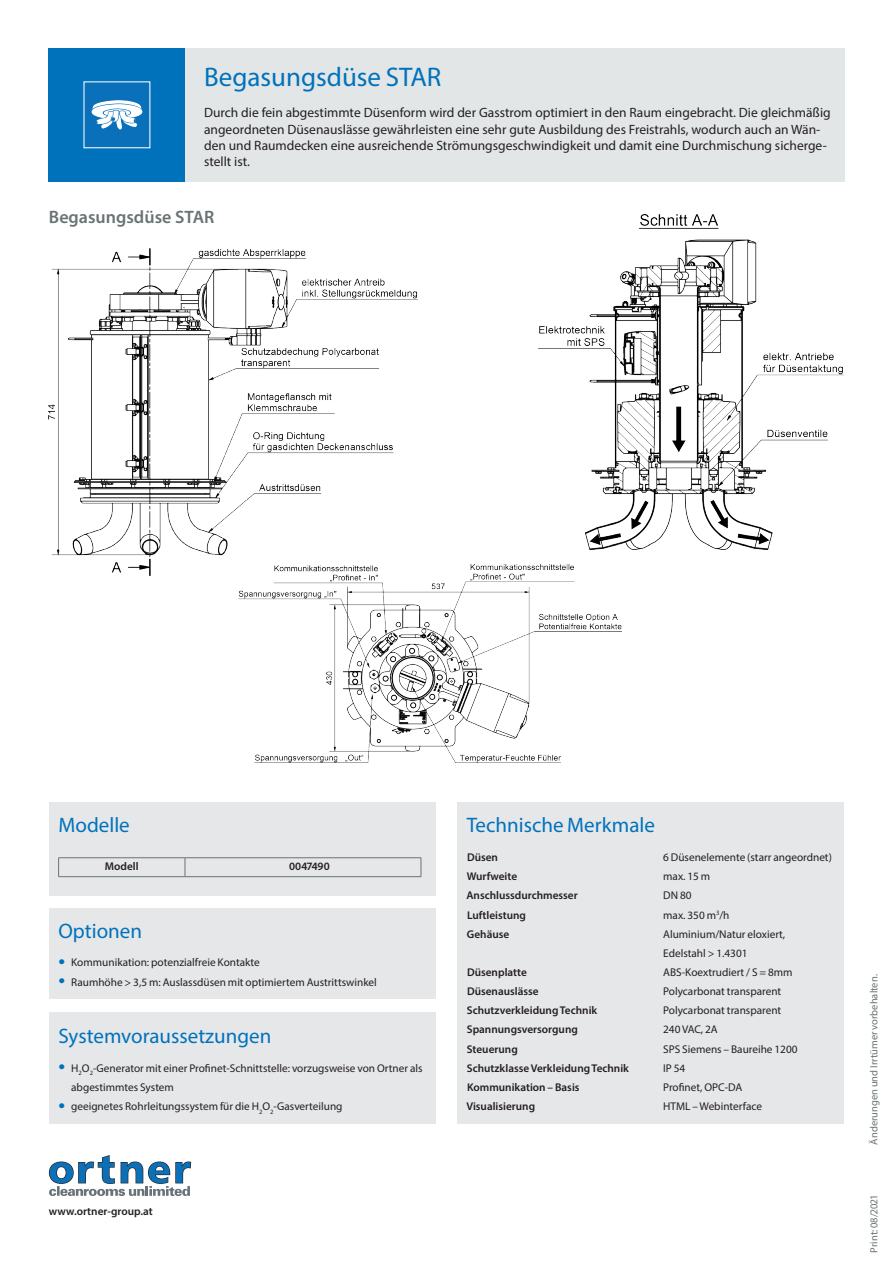
<style>
.page{position:relative;width:893px;height:1263px;background:#fff}
.page>*{position:absolute;margin:0;border:0;box-sizing:border-box;transform-origin:0 0}
.Headline_18_pt{font:27px "Myriad Pro";color:#0072bc}
.Headline_14_pt{font:21px "Myriad Pro";color:#0072bc}
.Headline_klein{font:21px "Myriad Pro";color:#0072bc}
.t1{font:600 18px "Myriad Pro";color:#697374}
.t2{font:13.5px/16.2px "Myriad Pro";color:#231f20}
.Aufzählung_7_5_pt{font:11.25px/19.2px "Myriad Pro";color:#231f20}
.Aufzählung_7_5_pt-2{font:600 11.25px "Myriad Pro";color:#231f20}
.Brottext_8_pt{font:600 11.25px "Myriad Pro";color:#231f20}
.t3{font:10.5px "Myriad Pro";color:#697374}
.s1{font-size:24px;color:#0072bc}
</style>
<div class="page">
<svg style="left:49px;top:1155px;width:142px;height:41px"></svg>
<div style="left:49px;top:48px;width:136px;height:134px;background:#0072bc"></div>
<div style="left:84px;top:82px;width:66px;height:66px;background:#0970b9"></div>
<svg style="left:92px;top:100px;width:50px;height:30px"></svg>
<img style="left:539px;top:214px;width:305px;height:335px">
<img style="left:238px;top:564px;width:383px;height:198px">
<img style="left:49px;top:249px;width:369px;height:326px">
<div style="left:457px;top:801px;width:387px;height:322px;background:#e6e7e9"></div>
<div style="left:49px;top:908px;width:387px;height:91px;background:#e6e7e9"></div>
<div style="left:49px;top:1012px;width:387px;height:111px;background:#e6e7e9"></div>
<div style="left:185px;top:48px;width:659px;height:134px;background:#e3e6e7"></div>
<div style="left:49px;top:801px;width:387px;height:94px;background:#e6e7e9"></div>
<hr style="left:58px;top:857px;width:127px;height:1px;background:#697374">
<svg style="left:58px;top:858px;width:1px;height:18px"></svg>
<hr style="left:58px;top:876px;width:127px;height:1px;background:#697374">
<hr style="left:185px;top:876px;width:236px;height:1px;background:#697374">
<hr style="left:185px;top:857px;width:236px;height:1px;background:#697374">
<svg style="left:185px;top:858px;width:1px;height:18px"></svg>
<svg style="left:421px;top:858px;width:1px;height:18px"></svg>
<p class="Headline_18_pt" style="left:204px;top:60px;width:239px">Begasungsdüse STAR</p>
<p class="t2" style="left:204px;top:104px;width:628px">Durch die fein abgestimmte Düsenform wird der Gasstrom optimiert in den Raum eingebracht. Die gleichmäßig angeordneten Düsenauslässe gewährleisten eine sehr gute Ausbildung des Freistrahls, wodurch auch an Wän&shy;den und Raumdecken eine ausreichende Strömungsgeschwindigkeit und damit eine Durchmischung sicherge&shy;stellt ist.</p>
<p class="t1" style="left:49px;top:206px;width:167px">Begasungsdüse STAR</p>
<p class="Headline_klein" style="left:58px;top:812px;width:73px">Modelle</p>
<p class="Brottext_8_pt" style="left:105px;top:859px;width:35px">Modell</p>
<p class="Brottext_8_pt" style="left:289px;top:859px;width:42px">0047490</p>
<p class="Headline_14_pt" style="left:58px;top:918px;width:85px">Optionen</p>
<p class="Aufzählung_7_5_pt" style="left:58px;top:953px;width:203px"><span class="s1">•</span> Kommunikation: potenzialfreie Kontakte</p>
<p class="Aufzählung_7_5_pt" style="left:58px;top:972px;width:320px"><span class="s1">•</span> Raumhöhe &gt; 3,5 m: Auslassdüsen mit optimiertem Austrittswinkel</p>
<p class="Headline_14_pt" style="left:58px;top:1023px;width:214px">Systemvoraussetzungen</p>
<p class="Aufzählung_7_5_pt" style="left:71px;top:1058px;width:353px;text-indent:-13px"><span class="s1">•</span> H<sub>2</sub>O<sub>2</sub>-Generator mit einer Profinet-Schnittstelle: vorzugsweise von Ortner als abgestimmtes System</p>
<p class="Aufzählung_7_5_pt" style="left:58px;top:1096px;width:286px"><span class="s1">•</span> geeignetes Rohrleitungssystem für die H<sub>2</sub>O<sub>2</sub>-Gasverteilung</p>
<p class="Headline_14_pt" style="left:467px;top:812px;width:190px">Technische Merkmale</p>
<p class="Aufzählung_7_5_pt-2" style="left:467px;top:850px;width:33px">Düsen</p>
<p class="Aufzählung_7_5_pt" style="left:663px;top:847px;width:170px">6 Düsenelemente (starr angeordnet)</p>
<p class="Aufzählung_7_5_pt-2" style="left:467px;top:869px;width:52px">Wurfweite</p>
<p class="Aufzählung_7_5_pt" style="left:663px;top:867px;width:49px">max. 15 m</p>
<p class="Aufzählung_7_5_pt-2" style="left:466px;top:888px;width:113px">Anschlussdurchmesser</p>
<p class="Aufzählung_7_5_pt" style="left:663px;top:886px;width:30px">DN 80</p>
<p class="Aufzählung_7_5_pt-2" style="left:467px;top:907px;width:60px">Luftleistung</p>
<p class="Aufzählung_7_5_pt" style="left:663px;top:905px;width:68px">max. 350 m<sup>3</sup>/h</p>
<p class="Aufzählung_7_5_pt-2" style="left:467px;top:927px;width:44px">Gehäuse</p>
<p class="Aufzählung_7_5_pt" style="left:663px;top:924px;width:124px">Aluminium/Natur eloxiert,<br>Edelstahl &gt; 1.4301</p>
<p class="Aufzählung_7_5_pt-2" style="left:467px;top:965px;width:61px">Düsenplatte</p>
<p class="Aufzählung_7_5_pt" style="left:663px;top:962px;width:131px">ABS-Koextrudiert / S = 8mm</p>
<p class="Aufzählung_7_5_pt-2" style="left:467px;top:984px;width:73px">Düsenauslässe</p>
<p class="Aufzählung_7_5_pt" style="left:663px;top:981px;width:120px">Polycarbonat transparent</p>
<p class="Aufzählung_7_5_pt-2" style="left:467px;top:1003px;width:132px">Schutzverkleidung Technik</p>
<p class="Aufzählung_7_5_pt" style="left:663px;top:1001px;width:120px">Polycarbonat transparent</p>
<p class="Aufzählung_7_5_pt-2" style="left:467px;top:1022px;width:113px">Spannungsversorgung</p>
<p class="Aufzählung_7_5_pt" style="left:663px;top:1020px;width:56px">240 VAC, 2A</p>
<p class="Aufzählung_7_5_pt-2" style="left:467px;top:1041px;width:52px">Steuerung</p>
<p class="Aufzählung_7_5_pt" style="left:663px;top:1039px;width:136px">SPS Siemens – Baureihe 1200</p>
<p class="Aufzählung_7_5_pt-2" style="left:467px;top:1061px;width:164px">Schutzklasse Verkleidung Technik</p>
<p class="Aufzählung_7_5_pt" style="left:663px;top:1058px;width:24px">IP 54</p>
<p class="Aufzählung_7_5_pt-2" style="left:467px;top:1080px;width:114px">Kommunikation – Basis</p>
<p class="Aufzählung_7_5_pt" style="left:663px;top:1077px;width:81px">Profinet, OPC-DA</p>
<p class="Aufzählung_7_5_pt-2" style="left:466px;top:1099px;width:70px">Visualisierung</p>
<p class="Aufzählung_7_5_pt" style="left:663px;top:1096px;width:100px">HTML – Webinterface</p>
<p class="t3" style="left:867px;top:1144px;width:172px;rotate:-90deg">Änderungen und Irrtümer vorbehalten.</p>
<p class="Aufzählung_7_5_pt-2" style="left:49px;top:1204px;width:105px">www.ortner-group.at</p>
<p class="t3" style="left:867px;top:1252px;width:59px;rotate:-90deg">Print: 08/2021</p>
</div>
